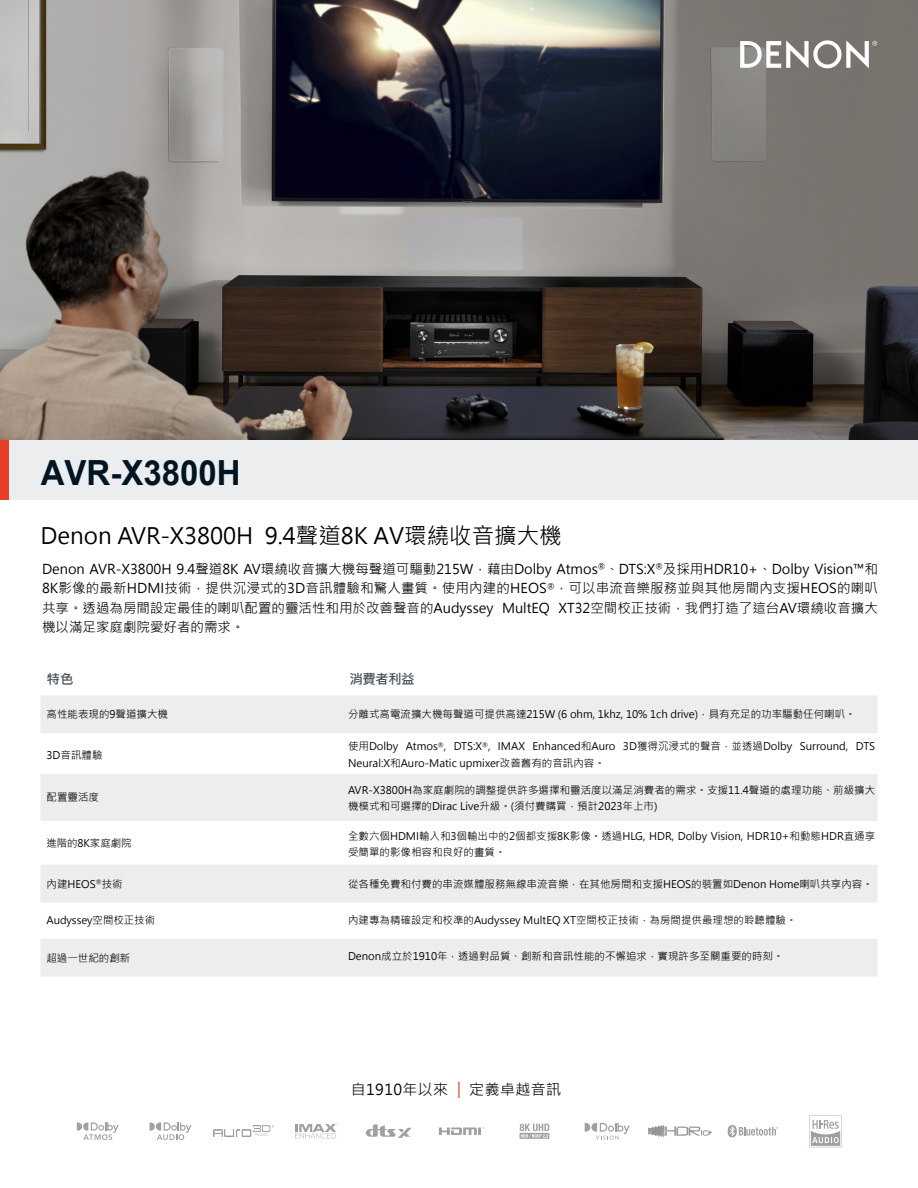
<style>
.page{position:relative;width:918px;height:1188px;background:#fff}
.page>*{position:absolute;margin:0;border:0;box-sizing:border-box;transform-origin:0 0}
.t1{font:700 34.65px "Arial";color:#001523;scale:.95 1}
.t2{font:22.5px "Microsoft Jheng Hei";color:#000}
.t3{font:15px "Microsoft Jheng Hei";letter-spacing:.025em;color:#030000}
.t4{font:13.5px/19.5px "Microsoft Jheng Hei";color:#000;text-align:justify}
.t5{font:700 13.5px "Microsoft Jheng Hei";letter-spacing:-.04em;color:#464f59}
.t6{font:10.5px/16.5px "Microsoft Jheng Hei";color:#000}
.s1{color:#e83f28}
</style>
<div class="page">
<img style="left:0;top:0;width:918px;height:440px">
<svg style="left:740px;top:40px;width:137px;height:28px"></svg>
<svg style="left:41px;top:695px;width:836px;height:282px;fill:#ecedee"></svg>
<div style="left:0;top:440px;width:918px;height:60px;background:#ecedee"></div>
<div style="left:0;top:440px;width:8px;height:60px;background:#e83f28"></div>
<svg style="left:77px;top:1122px;width:42px;height:18px"></svg>
<svg style="left:366px;top:1124px;width:46px;height:14px"></svg>
<img style="left:649px;top:1124px;width:62px;height:14px">
<div style="left:520px;top:1133px;width:29px;height:6px;background:#b1b2b2"></div>
<svg style="left:520px;top:1124px;width:29px;height:14px"></svg>
<svg style="left:585px;top:1123px;width:45px;height:17px"></svg>
<svg style="left:728px;top:1125px;width:50px;height:12px"></svg>
<svg style="left:810px;top:1115px;width:32px;height:32px"></svg>
<svg style="left:439px;top:1128px;width:45px;height:7px"></svg>
<svg style="left:150px;top:1122px;width:42px;height:18px"></svg>
<svg style="left:295px;top:1124px;width:42px;height:14px"></svg>
<img style="left:213px;top:1126px;width:60px;height:11px">
<h1 class="t1" style="left:41px;top:448px;width:212px">AVR-X3800H</h1>
<h2 class="t2" style="left:40px;top:522px;width:523px">Denon AVR-X3800H 9.4聲道8K AV環繞收音擴大機</h2>
<p class="t4" style="left:42px;top:559px;width:837px">Denon AVR-X3800H 9.4聲道8K AV環繞收音擴大機每聲道可驅動215W，藉由Dolby Atmos<sup>®</sup>、DTS:X<sup>®</sup>及採用HDR10+、Dolby Vision™和8K影像的最新HDMI技術，提供沉浸式的3D音訊體驗和驚人畫質。使用內建的HEOS<sup>®</sup>，可以串流音樂服務並與其他房間內支援HEOS的喇叭共享。透過為房間設定最佳的喇叭配置的靈活性和用於改善聲音的Audyssey MultEQ XT32空間校正技術，我們打造了這台AV環繞收音擴大機以滿足家庭劇院愛好者的需求。</p>
<p class="t5" style="left:46px;top:671px;width:28px">特色</p>
<p class="t5" style="left:349px;top:671px;width:67px">消費者利益</p>
<p class="t6" style="left:46px;top:706px;width:123px">高性能表現的9聲道擴大機</p>
<p class="t6" style="left:46px;top:747px;width:58px">3D音訊體驗</p>
<p class="t6" style="left:46px;top:789px;width:54px">配置靈活度</p>
<p class="t6" style="left:46px;top:835px;width:87px">進階的8K家庭劇院</p>
<p class="t6" style="left:46px;top:875px;width:78px">內建HEOS<sup>®</sup>技術</p>
<p class="t6" style="left:46px;top:912px;width:110px">Audyssey空間校正技術</p>
<p class="t6" style="left:46px;top:950px;width:85px">超過一世紀的創新</p>
<p class="t6" style="left:348px;top:706px;width:509px">分離式高電流擴大機每聲道可提供高達215W (6 ohm, 1khz, 10% 1ch drive)，具有充足的功率驅動任何喇叭。</p>
<p class="t6" style="left:348px;top:738px;width:529px">使用Dolby Atmos<sup>®</sup>, DTS:X<sup>®</sup>, IMAX Enhanced和Auro 3D獲得沉浸式的聲音，並透過Dolby Surround, DTS<br>Neural:X和Auro-Matic upmixer改善舊有的音訊內容。</p>
<p class="t6" style="left:348px;top:782px;width:529px">AVR-X3800H為家庭劇院的調整提供許多選擇和靈活度以滿足消費者的需求。支援11.4聲道的處理功能、前級擴大機模式和可選擇的Dirac Live升級。(須付費購買，預計2023年上市)</p>
<p class="t6" style="left:348px;top:827px;width:529px">全數六個HDMI輸入和3個輸出中的2個都支援8K影像。透過HLG, HDR, Dolby Vision, HDR10+和動態HDR直通享受簡單的影像相容和良好的畫質。</p>
<p class="t6" style="left:348px;top:875px;width:526px">從各種免費和付費的串流媒體服務無線串流音樂，在其他房間和支援HEOS的裝置如Denon Home喇叭共享內容。</p>
<p class="t6" style="left:348px;top:912px;width:450px">內建專為精確設定和校準的Audyssey MultEQ XT空間校正技術，為房間提供最理想的聆聽體驗。</p>
<p class="t6" style="left:348px;top:948px;width:437px">Denon成立於1910年，透過對品質、創新和音訊性能的不懈追求，實現許多至關重要的時刻。</p>
<h3 class="t3" style="left:351px;top:1080px;width:212px">自1910年以來 <span class="s1">|</span> 定義卓越音訊</h3>
</div>
